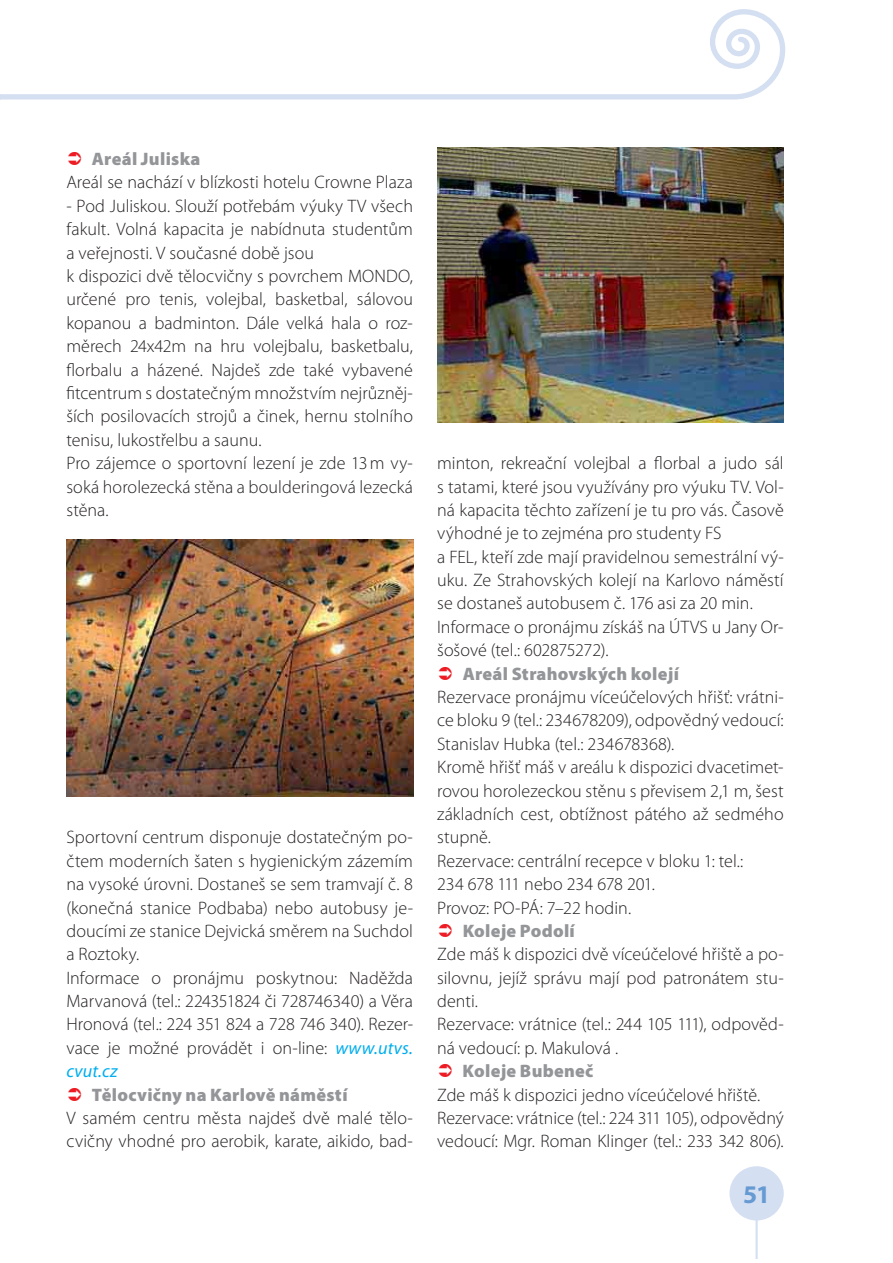
<style>
.page{position:relative;width:893px;height:1263px;background:#fff}
.page>*{position:absolute;margin:0;border:0;box-sizing:border-box;transform-origin:0 0}
.t1{font:700 25.5px "Myriad Pro";color:#669ad2}
.t2{font:300 18px/23.4px "Myriad Pro";color:#231f20}
.t3{font:900 18px "Myriad Pro";letter-spacing:.015em;color:#939598}
.s1{font-weight:400;font-style:italic;color:#00aeef}
</style>
<div class="page">
<hr style="left:755px;top:1214px;width:3px;height:45px;background:#d4dff2">
<svg style="left:0;top:9px;width:786px;height:91px"></svg>
<div style="left:729px;top:1166px;width:55px;height:55px;background:#d4dff2;border-radius:50%"></div>
<img style="left:66px;top:539px;width:347px;height:258px">
<img style="left:437px;top:148px;width:347px;height:274px">
<p class="t3" style="left:92px;top:152px;width:110px">Areál Juliska</p>
<p class="t2" style="left:66px;top:172px;width:348px">Areál se nachází v blízkosti hotelu Crowne Plaza</p>
<p class="t2" style="left:66px;top:196px;width:348px">- Pod Juliskou. Slouží potřebám výuky TV všech fakult. Volná kapacita je nabídnuta studentům a veřejnosti. V současné době jsou<br>k dispozici dvě tělocvičny s povrchem MONDO, určené pro tenis, volejbal, basketbal, sálovou kopanou a badminton. Dále velká hala o roz&shy;měrech 24x42m na hru volejbalu, basketbalu, florbalu a házené. Najdeš zde také vybavené fitcentrum s dostatečným množstvím nejrůzněj&shy;ších posilovacích strojů a činek, hernu stolního tenisu, lukostřelbu a saunu.<br>Pro zájemce o sportovní lezení je zde 13 m vy&shy;soká horolezecká stěna a boulderingová lezecká stěna.</p>
<p class="t2" style="left:66px;top:827px;width:348px">Sportovní centrum disponuje dostatečným po&shy;čtem moderních šaten s hygienickým zázemím na vysoké úrovni. Dostaneš se sem tramvají č. 8 (konečná stanice Podbaba) nebo autobusy je&shy;doucími ze stanice Dejvická směrem na Suchdol a Roztoky.<br>Informace o pronájmu poskytnou: Naděžda Marvanová (tel.: 224351824 či 728746340) a Věra Hronová (tel.: 224 351 824 a 728 746 340). Rezer&shy;vace je možné provádět i on-line: <span class="s1">www.utvs. cvut.cz</span></p>
<p class="t3" style="left:92px;top:1088px;width:257px">Tělocvičny na Karlově náměstí</p>
<p class="t2" style="left:66px;top:1108px;width:348px">V samém centru města najdeš dvě malé tělo&shy;cvičny vhodné pro aerobik, karate, aikido, bad-</p>
<p class="t2" style="left:437px;top:453px;width:348px">minton, rekreační volejbal a florbal a judo sál s tatami, které jsou využívány pro výuku TV. Vol&shy;ná kapacita těchto zařízení je tu pro vás. Časově výhodné je to zejména pro studenty FS<br>a FEL, kteří zde mají pravidelnou semestrální vý&shy;uku. Ze Strahovských kolejí na Karlovo náměstí se dostaneš autobusem č. 176 asi za 20 min.<br>Informace o pronájmu získáš na ÚTVS u Jany Or&shy;šošové (tel.: 602875272).</p>
<p class="t3" style="left:463px;top:667px;width:218px">Areál Strahovských kolejí</p>
<p class="t2" style="left:437px;top:687px;width:348px">Rezervace pronájmu víceúčelových hřišť: vrátni&shy;ce bloku 9 (tel.: 234678209), odpovědný vedoucí:<br>Stanislav Hubka (tel.: 234678368).<br>Kromě hřišť máš v areálu k dispozici dvacetimet&shy;rovou horolezeckou stěnu s převisem 2,1 m, šest základních cest, obtížnost pátého až sedmého stupně.<br>Rezervace: centrální recepce v bloku 1: tel.:<br>234 678 111 nebo 234 678 201.<br>Provoz: PO-PÁ: 7–22 hodin.</p>
<p class="t3" style="left:463px;top:924px;width:114px">Koleje Podolí</p>
<p class="t2" style="left:437px;top:944px;width:348px">Zde máš k dispozici dvě víceúčelové hřiště a po&shy;silovnu, jejíž správu mají pod patronátem stu&shy;denti.<br>Rezervace: vrátnice (tel.: 244 105 111), odpověd&shy;ná vedoucí: p. Makulová .</p>
<p class="t3" style="left:463px;top:1065px;width:132px">Koleje Bubeneč</p>
<p class="t2" style="left:437px;top:1085px;width:348px">Zde máš k dispozici jedno víceúčelové hřiště.<br>Rezervace: vrátnice (tel.: 224 311 105), odpovědný vedoucí: Mgr. Roman Klinger (tel.: 233 342 806).</p>
<h1 class="t1" style="left:743px;top:1185px;width:29px">51</h1>
</div>
